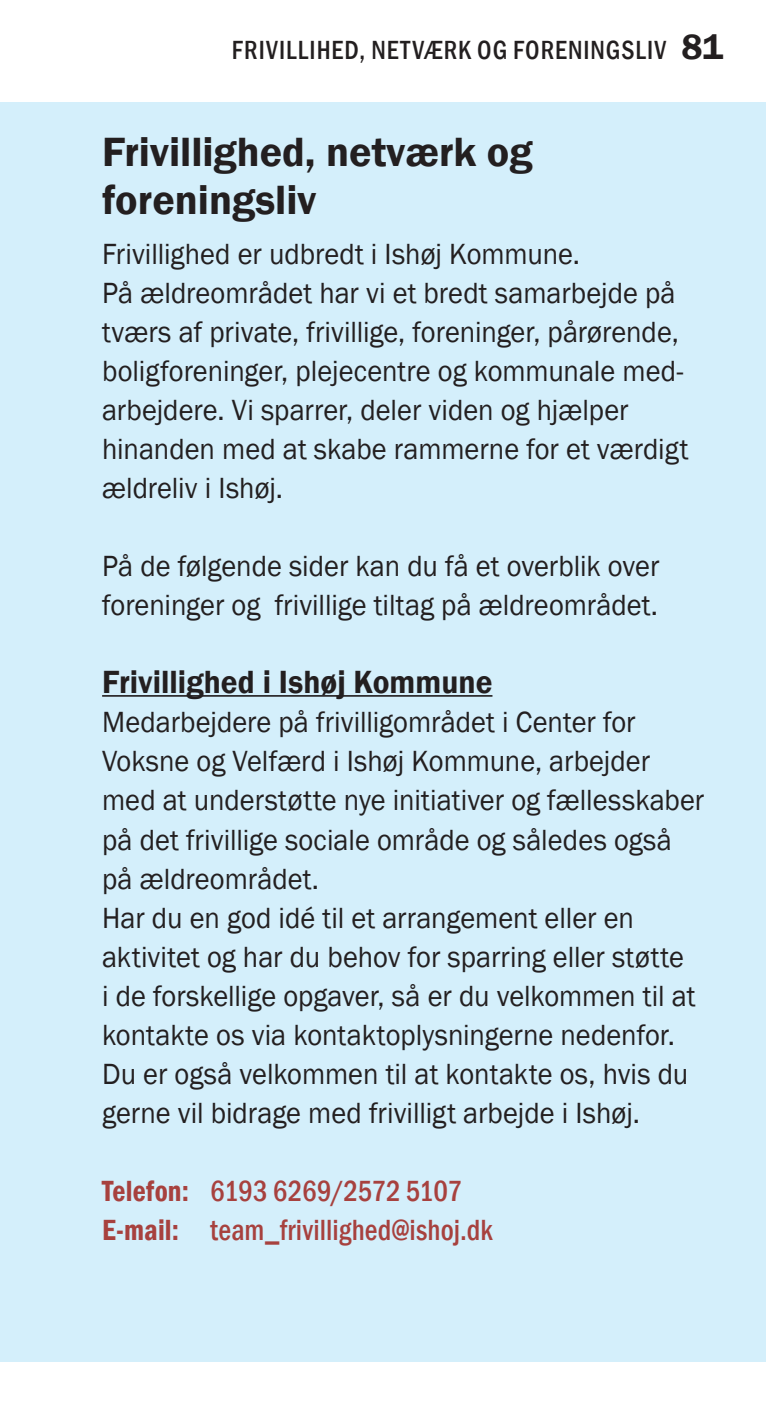
<style>
.page{position:relative;width:766px;height:1404px;background:#fff}
.page>*{position:absolute;margin:0;border:0;box-sizing:border-box;transform-origin:0 0}
.t1{font:600 42px/48px "Franklin Gothic";color:#231f20}
.t2{font:600 36px "Franklin Gothic";color:#231f20}
.t3{font:600 33px "Franklin Gothic";color:#231f20;scale:.95 1}
.t4{font:30px/39px "Franklin Gothic";color:#231f20;scale:.95 1}
.t5{font:500 condensed 30px/39px "Franklin Gothic";color:#a7413e;scale:.95 1}
.t6{font:500 condensed 27px "Franklin Gothic";letter-spacing:.04em;color:#231f20;scale:.95 1}
.s1{font-weight:600}
</style>
<div class="page">
<div style="left:0;top:102px;width:765px;height:1259px;background:#d4effb"></div>
<hr style="left:102px;top:695px;width:390px;height:1px;background:#231f20">
<p class="t6" style="left:232px;top:33px;width:458px">FRIVILLIHED, NETVÆRK OG FORENINGSLIV</p>
<p class="t2" style="left:681px;top:25px;width:43px">81</p>
<h1 class="t1" style="left:102px;top:128px;width:432px">Frivillighed, netværk og foreningsliv</h1>
<p class="t4" style="left:102px;top:235px;width:618px">Frivillighed er udbredt i Ishøj Kommune.<br>På ældreområdet har vi et bredt samarbejde på tværs af private, frivillige, foreninger, pårørende, boligforeninger, plejecentre og kommunale med&shy;arbejdere. Vi sparrer, deler viden og hjælper hinanden med at skabe rammerne for et værdigt ældreliv i Ishøj.</p>
<p class="t4" style="left:102px;top:547px;width:588px">På de følgende sider kan du få et overblik over foreninger og frivillige tiltag på ældreområdet.</p>
<p class="t3" style="left:102px;top:662px;width:412px">Frivillighed i Ishøj Kommune</p>
<p class="t4" style="left:102px;top:703px;width:635px">Medarbejdere på frivilligområdet i Center for Voksne og Velfærd i Ishøj Kommune, arbejder med at understøtte nye initiativer og fællesskaber på det frivillige sociale område og således også på ældreområdet.<br>Har du en god idé til et arrangement eller en aktivitet og har du behov for sparring eller støtte<br>i de forskellige opgaver, så er du velkommen til at kontakte os via kontaktoplysningerne nedenfor.<br>Du er også velkommen til at kontakte os, hvis du gerne vil bidrage med frivilligt arbejde i Ishøj.</p>
<p class="t5" style="left:102px;top:1170px;width:412px"><span class="s1">Telefon:</span> 6193 6269/2572 5107<br><span class="s1">E-mail:</span> team_frivillighed@ishoj.dk</p>
</div>
